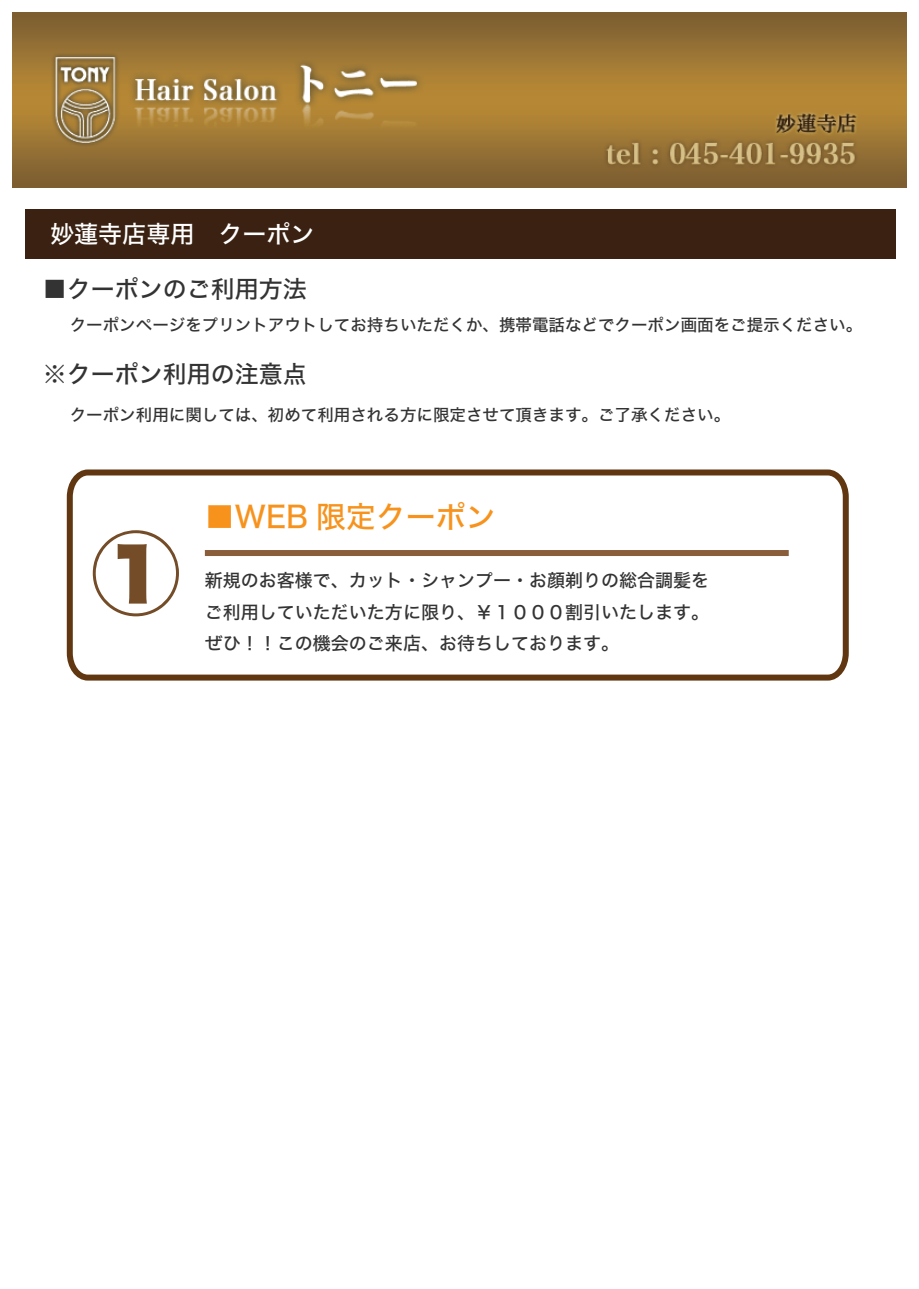
<style>
.page{position:relative;width:919px;height:1289px;background:#fff}
.page>*{position:absolute;margin:0;border:0;box-sizing:border-box;transform-origin:0 0}
.t1{font:90px "Hira Kaku Std N W9";color:#744c27}
.t2{font:30px "Hira Kaku Std N W5";color:#f7931d}
.t3{font:24px "Hira Kaku Std N W5";color:#333334}
.t4{font:24px "Hira Kaku Std N W5";color:#fff}
.t5{font:18px/31.5px "Hira Kaku Std N W5";color:#333334}
.t6{font:16.5px "Hira Kaku Std N W5";color:#333334}
</style>
<div class="page">
<svg style="left:66px;top:469px;width:783px;height:212px"></svg>
<div style="left:25px;top:209px;width:870px;height:49px;background:#3a2111"></div>
<div style="left:205px;top:550px;width:583px;height:6px;background:#8a5d3b"></div>
<img style="left:13px;top:13px;width:893px;height:174px">
<h3 class="t4" style="left:50px;top:215px;width:266px">妙蓮寺店専用　クーポン</h3>
<h3 class="t3" style="left:43px;top:270px;width:266px">■クーポンのご利用方法</h3>
<p class="t6" style="left:70px;top:312px;width:794px">クーポンページをプリントアウトしてお持ちいただくか、携帯電話などでクーポン画面をご提示ください。</p>
<h3 class="t3" style="left:43px;top:356px;width:266px">※クーポン利用の注意点</h3>
<p class="t6" style="left:70px;top:402px;width:662px">クーポン利用に関しては、初めて利用される方に限定させて頂きます。ご了承ください。</p>
<h1 class="t1" style="left:91px;top:524px;width:91px">①</h1>
<h2 class="t2" style="left:205px;top:493px;width:292px">■WEB 限定クーポン</h2>
<p class="t5" style="left:205px;top:564px;width:505px">新規のお客様で、カット・シャンプー・お顔剃りの総合調髪をご利用していただいた方に限り、￥１０００割引いたします。</p>
<p class="t5" style="left:205px;top:627px;width:415px">ぜひ！！この機会のご来店、お待ちしております。</p>
</div>
